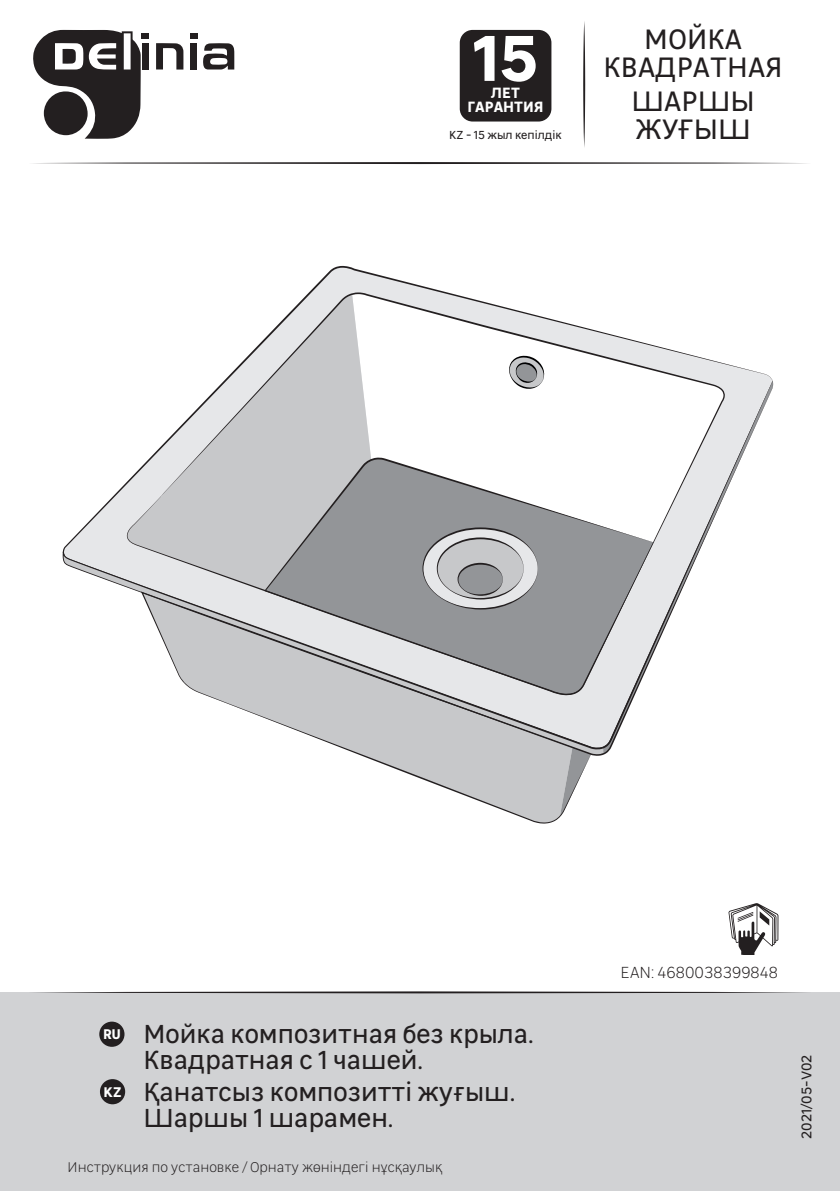
<style>
.page{position:relative;width:840px;height:1191px;background:#fff}
.page>*{position:absolute;margin:0;border:0;box-sizing:border-box;transform-origin:0 0}
.t1{font:700 64.6px "Leroy Merlin Sans";color:#fff}
.t2{font:28px/28px "Leroy Merlin Sans";color:#231f20}
.t3{font:26px/26px "Leroy Merlin Sans";color:#231f20}
.t4{font:300 16px "Leroy Merlin Sans";color:#231f20}
.t5{font:700 14.8px/14.8px "Leroy Merlin Sans";color:#fff;text-align:center}
.t6{font:300 14px "Leroy Merlin Sans";color:#231f20}
.t7{font:14px "Leroy Merlin Sans";color:#231f20}
.t8{font:700 14px "Leroy Merlin Sans";color:#fff}
.t9{font:11.6px "Leroy Merlin Sans";color:#231f20}
</style>
<div class="page">
<svg style="left:33px;top:162px;width:774px;height:2px;background:#747172"></svg>
<div style="left:0;top:992px;width:839px;height:199px;background:#d1d2d4"></div>
<svg style="left:34px;top:991px;width:772px;height:2px;background:#7e7c7d"></svg>
<div style="left:100px;top:1079px;width:25px;height:25px;background:#231f20;border-radius:50%"></div>
<div style="left:99px;top:1021px;width:25px;height:25px;background:#231f20;border-radius:50%"></div>
<svg style="left:583px;top:21px;width:2px;height:126px"></svg>
<svg style="left:728px;top:903px;width:50px;height:52px"></svg>
<svg style="left:203px;top:43px;width:31px;height:27px"></svg>
<svg style="left:156px;top:43px;width:27px;height:27px"></svg>
<div style="left:190px;top:43px;width:7px;height:27px;background:#231f20"></div>
<div style="left:142px;top:43px;width:6px;height:26px;background:#231f20"></div>
<svg style="left:33px;top:30px;width:108px;height:109px"></svg>
<div style="left:141px;top:33px;width:7px;height:6px;background:#231f20"></div>
<div style="left:190px;top:33px;width:7px;height:6px;background:#231f20"></div>
<div style="left:459px;top:30px;width:92px;height:91px;background:#231f20;border-radius:13px"></div>
<svg style="left:309px;top:266px;width:463px;height:115px"></svg>
<svg style="left:224px;top:292px;width:500px;height:89px"></svg>
<svg style="left:362px;top:756px;width:228px;height:67px;fill:#c7c8ca"></svg>
<svg style="left:63px;top:381px;width:709px;height:375px"></svg>
<h1 class="t1" style="left:472px;top:4px;width:67px">15</h1>
<p class="t5" style="left:467px;top:84px;width:78px">ЛЕТ<br>ГАРАНТИЯ</p>
<p class="t9" style="left:449px;top:126px;width:114px">KZ - 15 жыл кепілдік</p>
<p class="t2" style="left:603px;top:23px;width:181px;text-align:center">МОЙКА<br>КВАДРАТНАЯ</p>
<p class="t2" style="left:631px;top:84px;width:125px">ШАРШЫ<br>ЖУҒЫШ</p>
<p class="t8" style="left:103px;top:1022px;width:19px">RU</p>
<p class="t8" style="left:104px;top:1080px;width:19px">KZ</p>
<p class="t3" style="left:143px;top:1019px;width:391px">Мойка композитная без крыла.<br>Квадратная с 1 чашей.</p>
<p class="t3" style="left:143px;top:1076px;width:373px">Қанатсыз композитті жуғыш.<br>Шаршы 1 шарамен.</p>
<p class="t6" style="left:68px;top:1156px;width:376px">Инструкция по установке / Орнату жөніндегі нұсқаулық</p>
<p class="t4" style="left:620px;top:960px;width:159px">EAN: 4680038399848</p>
<p class="t7" style="left:795px;top:1138px;width:86px;rotate:-90deg">2021/05-V02</p>
</div>
